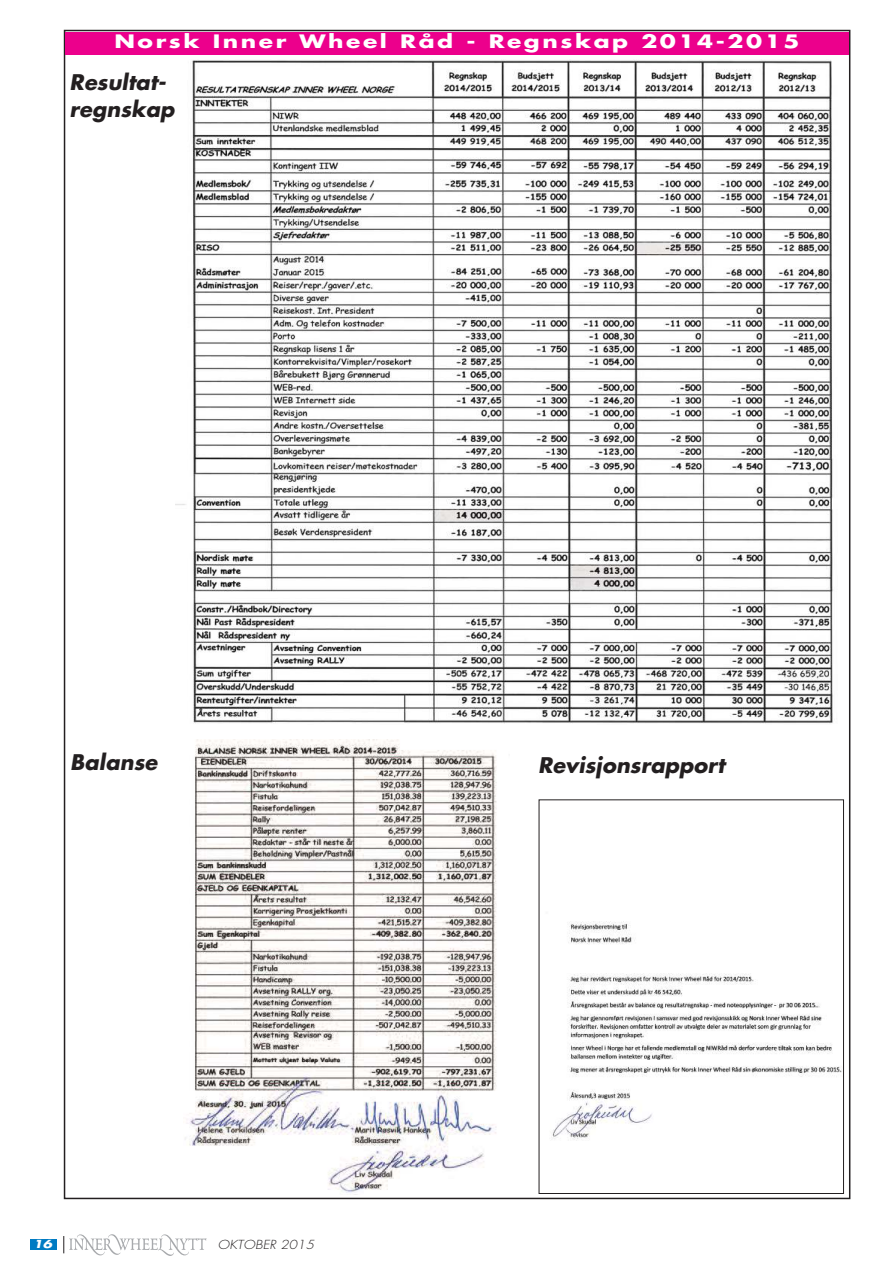
<style>
.page{position:relative;width:893px;height:1263px;background:#fff}
.page>*{position:absolute;margin:0;border:0;box-sizing:border-box;transform-origin:0 0}
.t1{font:italic 700 21px/27.3px "Futura";letter-spacing:.005em;color:#231f20}
.t2{font:700 18px "Futura";letter-spacing:.11em;color:#fff;scale:1.3 1}
.t3{font:italic 300 12.15px "Futura";letter-spacing:.005em;color:#231f20;scale:1.11 1}
.t4{font:italic 700 10.8px "Futura";color:#fff;scale:1.25 1}
</style>
<div class="page">
<div style="left:30px;top:1239px;width:27px;height:10px;background:#007bc3"></div>
<svg style="left:64px;top:1234px;width:142px;height:22px"></svg>
<img style="left:175px;top:60px;width:658px;height:664px">
<img style="left:185px;top:740px;width:312px;height:455px">
<div style="left:65px;top:32px;width:784px;height:22px;background:#ec008c"></div>
<img style="left:552px;top:921px;width:290px;height:220px">
<div style="left:539px;top:799px;width:305px;height:395px;border:1px solid #231f20"></div>
<p class="t2" style="left:114px;top:30px;width:528px">Norsk Inner Wheel Råd - Regnskap 2014-2015</p>
<p class="t1" style="left:70px;top:70px;width:106px">Resultat&shy;regnskap</p>
<p class="t1" style="left:70px;top:750px;width:89px">Balanse</p>
<p class="t1" style="left:538px;top:753px;width:189px">Revisjonsrapport</p>
<p class="t4" style="left:33px;top:1239px;width:16px">16</p>
<p class="t3" style="left:218px;top:1237px;width:88px">OKTOBER 2015</p>
</div>
